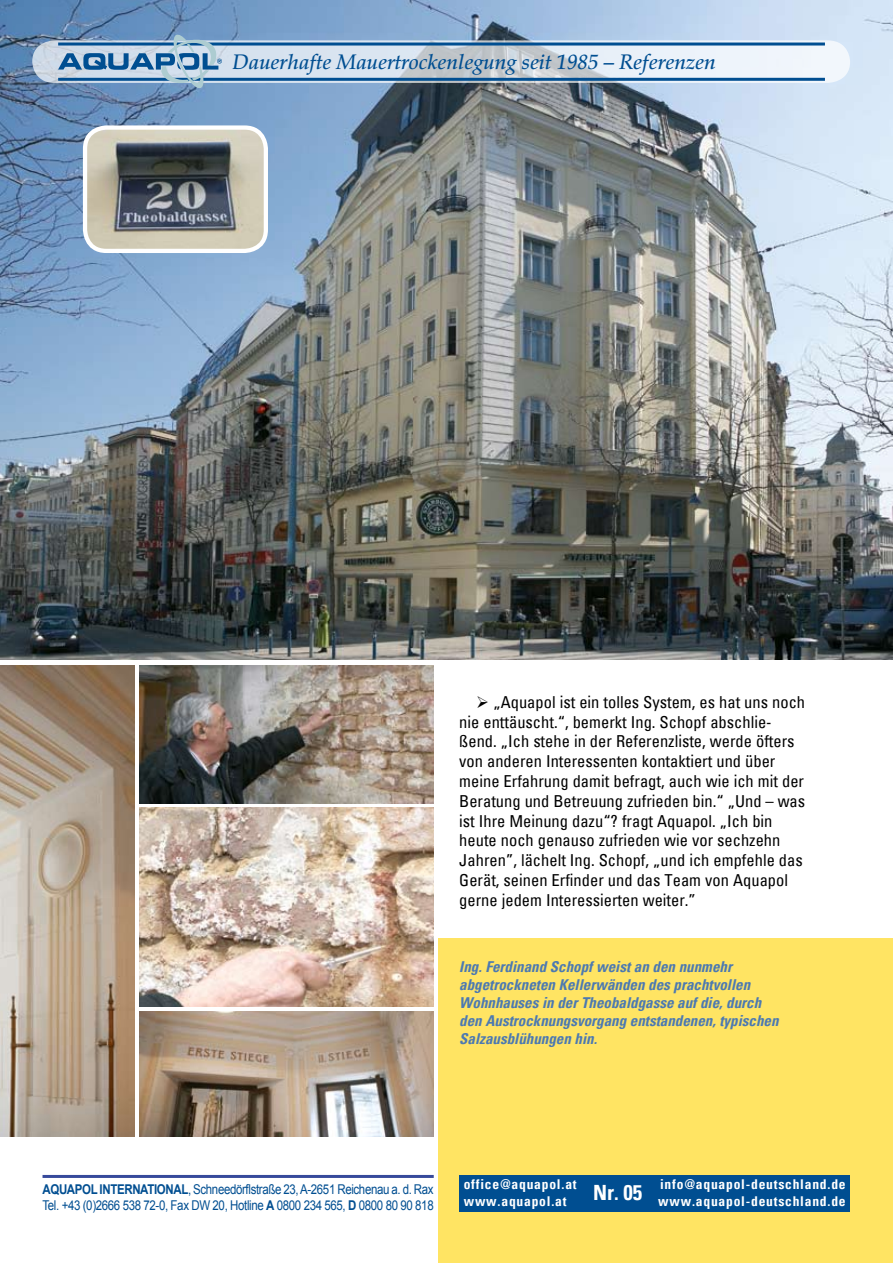
<style>
.page{position:relative;width:893px;height:1263px;background:#fff}
.page>*{position:absolute;margin:0;border:0;box-sizing:border-box;transform-origin:0 0}
.t1{font:italic 500 21px "Palatino LT Pro";color:#004e91}
.t2{font:700 condensed 21px "Univers";color:#fff}
.t3{font:condensed 16.5px/19.8px "Univers";color:#000}
.t4{font:italic 700 condensed 15px/18px "Univers";color:#4c79b1}
.t5{font:13.5px/16.2px "Arial";letter-spacing:-.03em;color:#004e91;scale:.85 1}
.t6{font:700 condensed 13.5px "Univers";letter-spacing:.06em;color:#fff}
.s1{font-weight:700}
</style>
<div class="page">
<img style="left:0;top:0;width:893px;height:660px">
<div style="left:438px;top:939px;width:455px;height:324px;background:#ffe463"></div>
<img style="left:85px;top:128px;width:181px;height:123px;border-radius:21px">
<div style="left:83px;top:125px;width:185px;height:128px;border:4px solid #fff;border-radius:21px"></div>
<img style="left:139px;top:1011px;width:295px;height:125px">
<img style="left:139px;top:808px;width:295px;height:198px">
<img style="left:139px;top:665px;width:295px;height:138px">
<img style="left:0;top:665px;width:134px;height:472px">
<hr style="left:43px;top:1175px;width:391px;height:3px;background:#374a9b">
<div style="left:459px;top:1176px;width:391px;height:36px;background:#004e91"></div>
<svg style="left:32px;top:34px;width:818px;height:56px;background:#a8bed4"></svg>
<p class="t1" style="left:217px;top:49px;width:485px">Dauerhafte Mauert ockenlegung seit 1985 – Ref r nzen</p>
<p class="t1" style="left:233px;top:49px;width:485px">Dauerhafte Mauertrockenlegung seit 1985 – Referenzen</p>
<p class="t3" style="left:459px;top:692px;width:347px;text-indent:17px">➢ „Aquapol ist ein tolles System, es hat uns noch nie enttäuscht.“, bemerkt Ing. Schopf abschlie&shy;ßend. „Ich stehe in der Referenzliste, werde öfters von anderen Interessenten kontaktiert und über meine Erfahrung damit befragt, auch wie ich mit der Beratung und Betreuung zufrieden bin.“ „Und – was ist Ihre Meinung dazu“? fragt Aquapol. „Ich bin heute noch genauso zufrieden wie vor sechzehn Jahren”, lächelt Ing. Schopf, „und ich empfehle das Gerät, seinen Erfinder und das Team von Aquapol gerne jedem Interessierten weiter.”</p>
<p class="t4" style="left:459px;top:957px;width:321px">Ing. Ferdinand Schopf weist an den nunmehr abgetrockneten Kellerwänden des prachtvollen Wohnhauses in der Theobaldgasse auf die, durch den Austrocknungsvorgang entstandenen, typischen Salzausblühungen hin.</p>
<p class="t5" style="left:43px;top:1181px;width:462px"><span class="s1">AQUAPOL INTERNATIONAL</span>, Schneedörflstraße 23, A-2651 Reichenau a. d. Rax<br>Tel. +43 (0)2666 538 72-0, Fax DW 20, Hotline <span class="s1">A</span> 0800 234 565, <span class="s1">D</span> 0800 80 90 818</p>
<p class="t6" style="left:464px;top:1176px;width:114px">office@aquapol.at</p>
<p class="t2" style="left:593px;top:1180px;width:50px">Nr. 05</p>
<p class="t6" style="left:660px;top:1176px;width:187px">info@aquapol-deutschland.de</p>
<p class="t6" style="left:464px;top:1193px;width:104px">www.aquapol.at</p>
<p class="t6" style="left:658px;top:1193px;width:189px">www.aquapol-deutschland.de</p>
</div>
